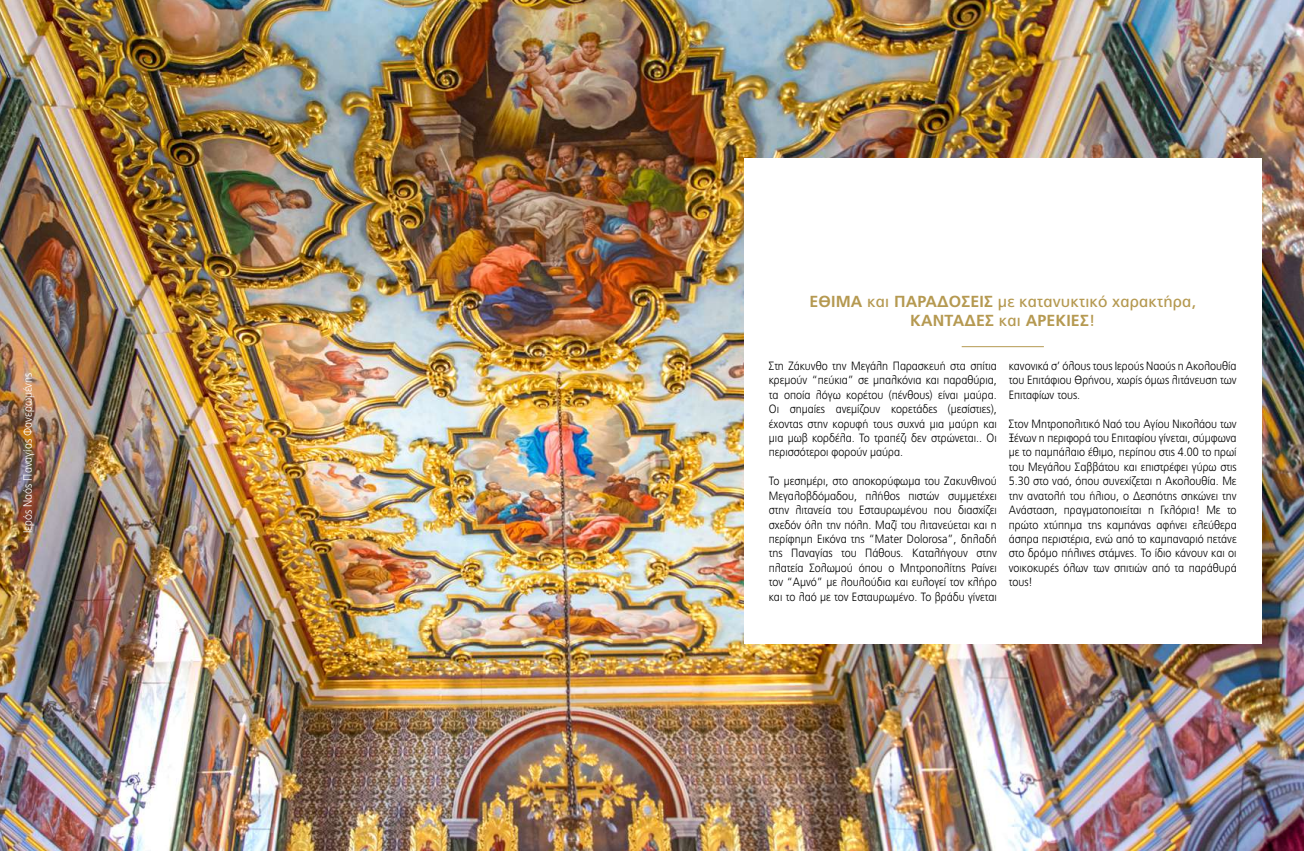
<style>
.page{position:relative;width:1304px;height:851px;background:#fff}
.page>*{position:absolute;margin:0;border:0;box-sizing:border-box;transform-origin:0 0}
.t1{font:700 16px/19.2px "PF Catalog";letter-spacing:.01em;color:#b59951;text-align:center}
.t2{font:300 12px/14.4px "PF Catalog";color:#000;text-align:justify;scale:.9 1}
.t3{font:300 12px "PF Catalog";color:#fff;scale:.9 1}
.s1{font-weight:400}
</style>
<div class="page">
<img style="left:0;top:0;width:1304px;height:850px">
<div style="left:744px;top:159px;width:517px;height:484px;background:#fff"></div>
<hr style="left:962px;top:346px;width:82px;height:1px;background:#b59951">
<p class="t3" style="left:21px;top:533px;width:180px;rotate:-90deg">Ιερός Ναός Παναγίας Φανερωμένης</p>
<h1 class="t1" style="left:809px;top:292px;width:388px">ΈΘΙΜΑ <span class="s1">και</span> ΠΑΡΑΔΌΣΕΙΣ <span class="s1">με κατανυκτικό χαρακτήρα,<br></span>ΚΑΝΤΆΔΕΣ <span class="s1">και</span> ΑΡΈΚΙΕΣ<span class="s1">!</span></h1>
<p class="t2" style="left:769px;top:359px;width:255px">Στη Ζάκυνθο την Μεγάλη Παρασκευή στα σπίτια κρεμούν “πεύκια” σε μπαλκόνια και παραθύρια, τα οποία λόγω κορέτου (πένθους) είναι μαύρα.<br>Οι σημαίες ανεμίζουν κορετάδες (μεσίστιες), έχοντας στην κορυφή τους συχνά μια μαύρη και μια μωβ κορδέλα. Το τραπέζι δεν στρώνεται.. Οι περισσότεροι φορούν μαύρα.</p>
<p class="t2" style="left:769px;top:474px;width:255px">Το μεσημέρι, στο αποκορύφωμα του Ζακυνθινού Μεγαλοβδόμαδου, πλήθος πιστών συμμετέχει στην λιτανεία του Εσταυρωμένου που διασχίζει σχεδόν όλη την πόλη. Μαζί του λιτανεύεται και η περίφημη Εικόνα της “Mater Dolorosa”, δηλαδή της Παναγίας του Πάθους. Καταλήγουν στην πλατεία Σολωμού όπου ο Μητροπολίτης Ραίνει τον “Αμνό” με λουλούδια και ευλογεί τον κλήρο και το λαό με τον Εσταυρωμένο. Το βράδυ γίνεται</p>
<p class="t2" style="left:1009px;top:359px;width:255px">κανονικά σ’ όλους τους Ιερούς Ναούς η Ακολουθία του Επιτάφιου Θρήνου, χωρίς όμως λιτάνευση των Επιταφίων τους.</p>
<p class="t2" style="left:1009px;top:416px;width:255px">Στον Μητροπολιτικό Ναό του Αγίου Νικολάου των Ξένων η περιφορά του Επιταφίου γίνεται, σύμφωνα με το παμπάλαιο έθιμο, περίπου στις 4.00 το πρωί του Μεγάλου Σαββάτου και επιστρέφει γύρω στις 5.30 στο ναό, όπου συνεχίζεται η Ακολουθία. Με την ανατολή του ήλιου, ο Δεσπότης σηκώνει την Ανάσταση, πραγματοποιείται η Γκλόρια! Mε το πρώτο χτύπημα της καμπάνας αφήνει ελεύθερα άσπρα περιστέρια, ενώ από το καμπαναριό πετάνε στο δρόμο πήλινες στάμνες. Το ίδιο κάνουν και οι νοικοκυρές όλων των σπιτιών από τα παράθυρά τους!</p>
</div>
